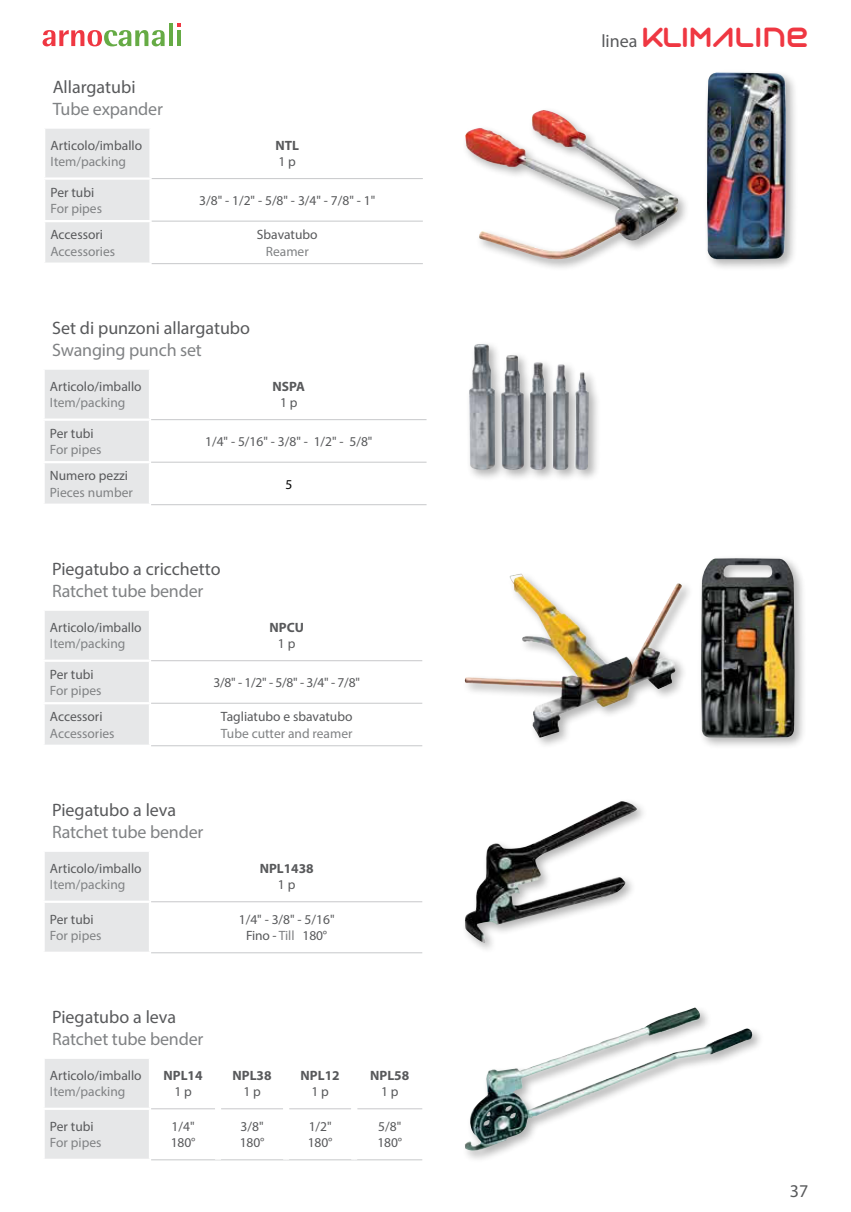
<style>
.page{position:relative;width:851px;height:1212px;background:#fff}
.page>*{position:absolute;margin:0;border:0;box-sizing:border-box;transform-origin:0 0}
.t1{font:27px "Syntha";color:#ef3742}
.t2{font:18px "Myriad Pro";color:#58595b}
.t3{font:18px "Myriad Pro";letter-spacing:-.01em;color:#808284}
.t4{font:13.5px/16.2px "Myriad Pro";color:#58595b}
.t5{font:13.5px "Myriad Pro";color:#808284}
.t6{font:700 13.5px "Myriad Pro";color:#58595b}
.t7{font:13.5px "Myriad Pro";color:#000}
.s1{color:#808284}
.s2{font-family:"Myriad Pro";font-size:18px;color:#58595b}
</style>
<div class="page">
<svg style="left:43px;top:30px;width:121px;height:16px"></svg>
<svg style="left:169px;top:23px;width:3px;height:23px"></svg>
<svg style="left:177px;top:23px;width:4px;height:4px"></svg>
<hr style="left:177px;top:30px;width:4px;height:16px;background:#66ab45">
<div style="left:45px;top:611px;width:104px;height:134px;background:#e6e7e8"></div>
<hr style="left:42px;top:659px;width:109px;height:3px;background:#fff">
<hr style="left:42px;top:702px;width:109px;height:2px;background:#fff">
<hr style="left:151px;top:660px;width:271px;height:1px;background:#c7c8ca">
<hr style="left:151px;top:703px;width:271px;height:1px;background:#c7c8ca">
<hr style="left:151px;top:745px;width:271px;height:1px;background:#c7c8ca">
<div style="left:461px;top:570px;width:233px;height:180px;background:#000;opacity:.3"></div>
<img style="left:509px;top:574px;width:31px;height:45px">
<div style="left:697px;top:555px;width:109px;height:195px;background:#000;opacity:.3"></div>
<img style="left:701px;top:558px;width:93px;height:179px">
<div style="left:45px;top:129px;width:104px;height:133px;background:#e6e7e8"></div>
<hr style="left:43px;top:177px;width:109px;height:3px;background:#fff">
<hr style="left:43px;top:220px;width:109px;height:2px;background:#fff">
<hr style="left:152px;top:178px;width:271px;height:1px;background:#c7c8ca">
<hr style="left:152px;top:221px;width:271px;height:1px;background:#c7c8ca">
<hr style="left:152px;top:263px;width:271px;height:1px;background:#c7c8ca">
<div style="left:462px;top:107px;width:228px;height:164px;background:#000;opacity:.3"></div>
<img style="left:531px;top:110px;width:46px;height:39px">
<div style="left:703px;top:69px;width:95px;height:203px;background:#000;opacity:.3"></div>
<img style="left:707px;top:73px;width:78px;height:186px">
<div style="left:45px;top:852px;width:104px;height:100px;background:#e6e7e8"></div>
<hr style="left:42px;top:901px;width:109px;height:2px;background:#fff">
<hr style="left:151px;top:901px;width:271px;height:1px;background:#c7c8ca">
<hr style="left:151px;top:952px;width:271px;height:1px;background:#c7c8ca">
<img style="left:465px;top:801px;width:171px;height:142px">
<div style="left:45px;top:1059px;width:104px;height:100px;background:#e6e7e8"></div>
<hr style="left:42px;top:1108px;width:109px;height:2px;background:#fff">
<hr style="left:151px;top:1108px;width:64px;height:1px;background:#c7c8ca">
<hr style="left:221px;top:1108px;width:62px;height:1px;background:#c7c8ca">
<hr style="left:289px;top:1108px;width:62px;height:1px;background:#c7c8ca">
<hr style="left:357px;top:1108px;width:65px;height:1px;background:#c7c8ca">
<hr style="left:151px;top:1159px;width:67px;height:1px;background:#c7c8ca">
<hr style="left:218px;top:1159px;width:68px;height:1px;background:#c7c8ca">
<hr style="left:286px;top:1159px;width:68px;height:1px;background:#c7c8ca">
<hr style="left:354px;top:1159px;width:68px;height:1px;background:#c7c8ca">
<img style="left:465px;top:1007px;width:288px;height:145px">
<div style="left:45px;top:370px;width:104px;height:134px;background:#e6e7e8"></div>
<hr style="left:42px;top:418px;width:109px;height:3px;background:#fff">
<hr style="left:42px;top:461px;width:109px;height:2px;background:#fff">
<hr style="left:151px;top:419px;width:275px;height:1px;background:#c7c8ca">
<hr style="left:151px;top:462px;width:275px;height:1px;background:#c7c8ca">
<hr style="left:151px;top:504px;width:275px;height:1px;background:#c7c8ca">
<div style="left:466px;top:341px;width:135px;height:141px;background:#000;opacity:.3"></div>
<img style="left:470px;top:344px;width:8px;height:45px">
<h2 class="t2" style="left:53px;top:80px;width:84px">Allargatubi</h2>
<h2 class="t3" style="left:53px;top:102px;width:112px">Tube expander</h2>
<p class="t4" style="left:51px;top:139px;width:93px">Articolo/imballo</p>
<p class="t5" style="left:51px;top:156px;width:77px">Item/packing</p>
<p class="t4" style="left:51px;top:185px;width:45px">Per tubi</p>
<p class="t5" style="left:51px;top:203px;width:53px">For pipes</p>
<p class="t4" style="left:51px;top:228px;width:54px">Accessori</p>
<p class="t5" style="left:51px;top:246px;width:66px">Accessories</p>
<p class="t6" style="left:275px;top:137px;width:25px">NTL</p>
<p class="t4" style="left:278px;top:155px;width:19px">1 p</p>
<p class="t4" style="left:199px;top:193px;width:177px">3/8" - 1/2" - 5/8" - 3/4" - 7/8" - 1"</p>
<p class="t4" style="left:257px;top:228px;width:62px">Sbavatubo</p>
<p class="t5" style="left:266px;top:246px;width:45px">Reamer</p>
<h2 class="t2" style="left:52px;top:321px;width:199px">Set di punzoni allargatubo</h2>
<h2 class="t3" style="left:52px;top:343px;width:151px">Swanging punch set</h2>
<p class="t4" style="left:50px;top:380px;width:93px">Articolo/imballo</p>
<p class="t5" style="left:50px;top:398px;width:77px">Item/packing</p>
<p class="t6" style="left:272px;top:378px;width:34px">NSPA</p>
<p class="t4" style="left:280px;top:396px;width:19px">1 p</p>
<p class="t4" style="left:50px;top:426px;width:45px">Per tubi</p>
<p class="t5" style="left:50px;top:444px;width:53px">For pipes</p>
<p class="t4" style="left:50px;top:469px;width:80px">Numero pezzi</p>
<p class="t5" style="left:50px;top:487px;width:84px">Pieces number</p>
<p class="t4" style="left:205px;top:434px;width:169px">1/4" - 5/16" - 3/8" - 1/2" - 5/8"</p>
<p class="t7" style="left:285px;top:479px;width:8px">5</p>
<h2 class="t2" style="left:52px;top:562px;width:170px">Piegatubo a cricchetto</h2>
<h2 class="t3" style="left:52px;top:584px;width:153px">Ratchet tube bender</h2>
<p class="t4" style="left:50px;top:621px;width:93px">Articolo/imballo</p>
<p class="t5" style="left:50px;top:639px;width:77px">Item/packing</p>
<p class="t6" style="left:269px;top:619px;width:36px">NPCU</p>
<p class="t4" style="left:278px;top:637px;width:19px">1 p</p>
<p class="t4" style="left:50px;top:667px;width:45px">Per tubi</p>
<p class="t5" style="left:50px;top:685px;width:53px">For pipes</p>
<p class="t4" style="left:50px;top:710px;width:54px">Accessori</p>
<p class="t5" style="left:50px;top:728px;width:66px">Accessories</p>
<p class="t4" style="left:213px;top:675px;width:148px">3/8" - 1/2" - 5/8" - 3/4" - 7/8"</p>
<p class="t4" style="left:221px;top:710px;width:133px">Tagliatubo e sbavatubo</p>
<p class="t5" style="left:221px;top:728px;width:133px">Tube cutter and reamer</p>
<h2 class="t2" style="left:52px;top:803px;width:126px">Piegatubo a leva</h2>
<h2 class="t3" style="left:52px;top:825px;width:153px">Ratchet tube bender</h2>
<p class="t4" style="left:50px;top:862px;width:93px">Articolo/imballo</p>
<p class="t5" style="left:50px;top:880px;width:77px">Item/packing</p>
<p class="t4" style="left:50px;top:913px;width:45px">Per tubi</p>
<p class="t5" style="left:50px;top:931px;width:53px">For pipes</p>
<p class="t6" style="left:259px;top:860px;width:56px">NPL1438</p>
<p class="t4" style="left:278px;top:878px;width:19px">1 p</p>
<p class="t4" style="left:239px;top:913px;width:97px;text-align:center">1/4" - 3/8" - 5/16"<br>Fino - <span class="s1">Till</span> 180°</p>
<h2 class="t2" style="left:52px;top:1010px;width:126px">Piegatubo a leva</h2>
<h2 class="t3" style="left:52px;top:1032px;width:153px">Ratchet tube bender</h2>
<p class="t4" style="left:50px;top:1069px;width:93px">Articolo/imballo</p>
<p class="t5" style="left:50px;top:1087px;width:77px">Item/packing</p>
<p class="t6" style="left:163px;top:1067px;width:41px">NPL14</p>
<p class="t4" style="left:174px;top:1085px;width:19px">1 p</p>
<p class="t6" style="left:232px;top:1067px;width:41px">NPL38</p>
<p class="t4" style="left:243px;top:1085px;width:19px">1 p</p>
<p class="t6" style="left:300px;top:1067px;width:41px">NPL12</p>
<p class="t4" style="left:311px;top:1085px;width:19px">1 p</p>
<p class="t6" style="left:370px;top:1067px;width:41px">NPL58</p>
<p class="t4" style="left:381px;top:1085px;width:19px">1 p</p>
<p class="t4" style="left:50px;top:1120px;width:45px">Per tubi</p>
<p class="t5" style="left:50px;top:1138px;width:53px">For pipes</p>
<p class="t4" style="left:171px;top:1120px;width:26px">1/4"<br>180°</p>
<p class="t4" style="left:240px;top:1120px;width:26px">3/8"<br>180°</p>
<p class="t4" style="left:308px;top:1120px;width:26px">1/2"<br>180°</p>
<p class="t4" style="left:377px;top:1120px;width:26px">5/8"<br>180°</p>
<h1 class="t1" style="left:601px;top:22px;width:208px"><span class="s2">linea</span> KLIMAline</h1>
<h2 class="t2" style="left:789px;top:1184px;width:20px">37</h2>
</div>
